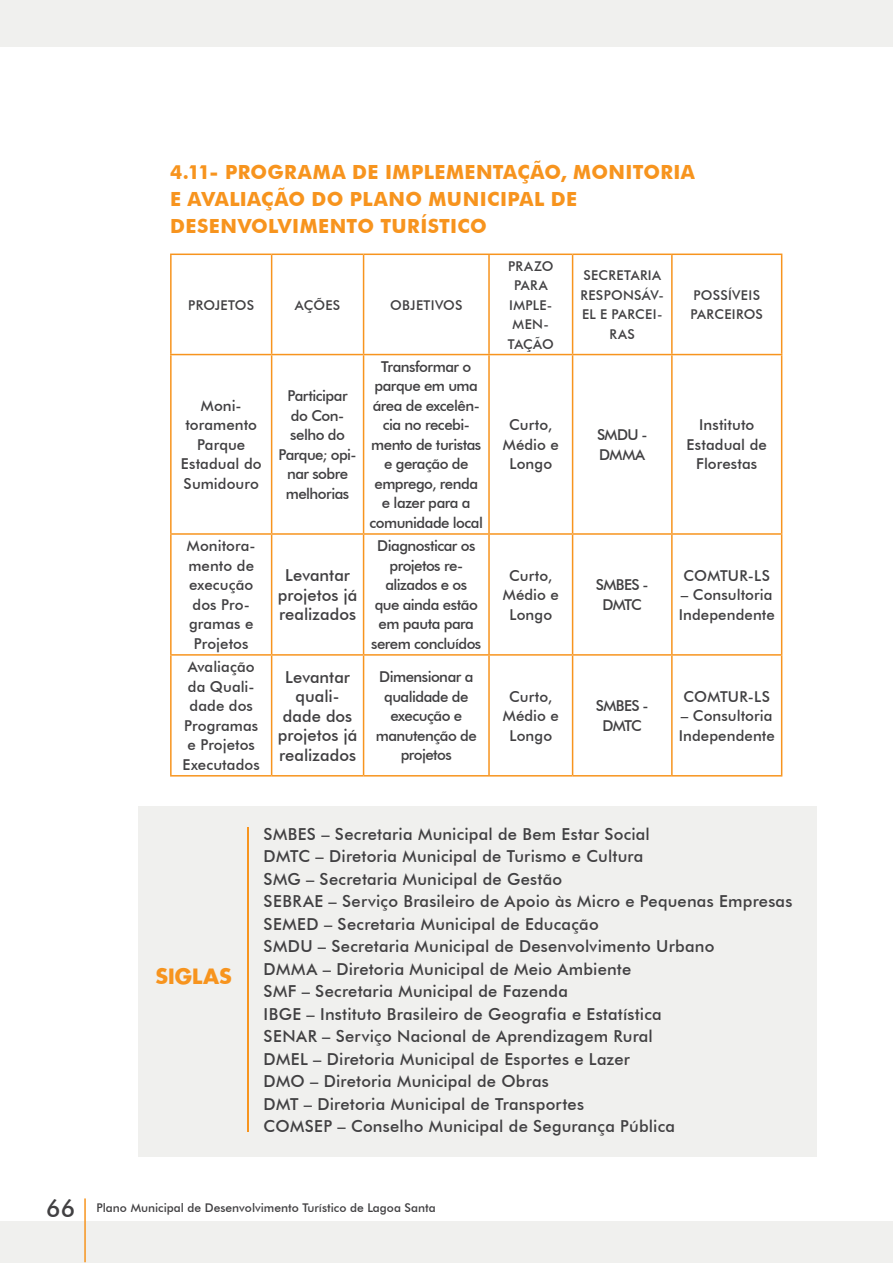
<style>
.page{position:relative;width:893px;height:1263px;background:#fff}
.page>*{position:absolute;margin:0;border:0;box-sizing:border-box;transform-origin:0 0}
.t1{font:700 20.7px "Futura";letter-spacing:.005em;color:#f7941e}
.t2{font:700 19.5px "Futura BT";letter-spacing:.015em;color:#f7941e}
.t3{font:500 16.5px/22.5px "Futura BT";letter-spacing:.01em;color:#414042;text-align:center}
.t4{font:500 15px/19.5px "Futura BT";letter-spacing:-.025em;color:#414042;text-align:center}
.t5{font:500 15px/19.5px "Futura BT";letter-spacing:.005em;color:#414042;text-align:center}
.t6{font:500 15px/19.5px "Futura BT";letter-spacing:-.045em;color:#414042;text-align:center}
.t7{font:500 15px "Futura BT";letter-spacing:.01em;color:#414042}
.t8{font:500 13.5px/19.5px "Futura BT";letter-spacing:.02em;color:#414042;text-align:center}
.t9{font:500 12px "Futura BT";color:#414042}
.s1{font-size:24px}
</style>
<div class="page">
<div style="left:0;top:1221px;width:893px;height:42px;background:#f0f0ee"></div>
<hr style="left:84px;top:1198px;width:2px;height:64px;background:#f7941e">
<div style="left:0;top:0;width:893px;height:47px;background:#f0f0ee"></div>
<div style="left:138px;top:806px;width:678px;height:351px;background:#f0f0ee"></div>
<hr style="left:170px;top:354px;width:102px;height:1px;background:#f7941e">
<hr style="left:272px;top:354px;width:92px;height:1px;background:#f7941e">
<hr style="left:364px;top:354px;width:125px;height:1px;background:#f7941e">
<hr style="left:489px;top:354px;width:84px;height:1px;background:#f7941e">
<hr style="left:573px;top:354px;width:99px;height:1px;background:#f7941e">
<hr style="left:170px;top:533px;width:102px;height:2px;background:#f7941e">
<hr style="left:272px;top:533px;width:92px;height:2px;background:#f7941e">
<hr style="left:364px;top:533px;width:125px;height:2px;background:#f7941e">
<hr style="left:489px;top:533px;width:84px;height:2px;background:#f7941e">
<hr style="left:573px;top:533px;width:99px;height:2px;background:#f7941e">
<hr style="left:170px;top:654px;width:102px;height:2px;background:#f7941e">
<hr style="left:272px;top:654px;width:92px;height:2px;background:#f7941e">
<hr style="left:364px;top:654px;width:125px;height:2px;background:#f7941e">
<hr style="left:489px;top:654px;width:84px;height:2px;background:#f7941e">
<hr style="left:573px;top:654px;width:99px;height:2px;background:#f7941e">
<hr style="left:170px;top:775px;width:102px;height:1px;background:#f7941e">
<hr style="left:272px;top:775px;width:92px;height:1px;background:#f7941e">
<hr style="left:364px;top:775px;width:125px;height:1px;background:#f7941e">
<hr style="left:489px;top:775px;width:84px;height:1px;background:#f7941e">
<hr style="left:573px;top:775px;width:99px;height:1px;background:#f7941e">
<hr style="left:170px;top:254px;width:102px;height:1px;background:#f7941e">
<hr style="left:170px;top:255px;width:2px;height:99px;background:#f7941e">
<hr style="left:272px;top:254px;width:92px;height:1px;background:#f7941e">
<hr style="left:271px;top:255px;width:1px;height:99px;background:#f7941e">
<hr style="left:364px;top:254px;width:125px;height:1px;background:#f7941e">
<hr style="left:363px;top:255px;width:1px;height:99px;background:#f7941e">
<hr style="left:489px;top:254px;width:84px;height:1px;background:#f7941e">
<hr style="left:488px;top:255px;width:2px;height:99px;background:#f7941e">
<hr style="left:573px;top:254px;width:99px;height:1px;background:#f7941e">
<hr style="left:572px;top:255px;width:1px;height:99px;background:#f7941e">
<hr style="left:170px;top:355px;width:2px;height:178px;background:#f7941e">
<hr style="left:271px;top:355px;width:1px;height:178px;background:#f7941e">
<hr style="left:363px;top:355px;width:1px;height:178px;background:#f7941e">
<hr style="left:488px;top:355px;width:2px;height:178px;background:#f7941e">
<hr style="left:572px;top:355px;width:1px;height:178px;background:#f7941e">
<hr style="left:170px;top:535px;width:2px;height:119px;background:#f7941e">
<hr style="left:271px;top:535px;width:1px;height:119px;background:#f7941e">
<hr style="left:363px;top:535px;width:1px;height:119px;background:#f7941e">
<hr style="left:488px;top:535px;width:2px;height:119px;background:#f7941e">
<hr style="left:572px;top:535px;width:1px;height:119px;background:#f7941e">
<hr style="left:170px;top:656px;width:2px;height:119px;background:#f7941e">
<hr style="left:271px;top:656px;width:1px;height:119px;background:#f7941e">
<hr style="left:363px;top:656px;width:1px;height:119px;background:#f7941e">
<hr style="left:488px;top:656px;width:2px;height:119px;background:#f7941e">
<hr style="left:572px;top:656px;width:1px;height:119px;background:#f7941e">
<hr style="left:672px;top:354px;width:110px;height:1px;background:#f7941e">
<hr style="left:672px;top:533px;width:110px;height:2px;background:#f7941e">
<hr style="left:672px;top:654px;width:110px;height:2px;background:#f7941e">
<hr style="left:672px;top:775px;width:110px;height:1px;background:#f7941e">
<hr style="left:672px;top:254px;width:110px;height:1px;background:#f7941e">
<hr style="left:671px;top:255px;width:2px;height:99px;background:#f7941e">
<hr style="left:781px;top:255px;width:1px;height:99px;background:#f7941e">
<hr style="left:671px;top:355px;width:2px;height:178px;background:#f7941e">
<hr style="left:781px;top:355px;width:1px;height:178px;background:#f7941e">
<hr style="left:671px;top:535px;width:2px;height:119px;background:#f7941e">
<hr style="left:781px;top:535px;width:1px;height:119px;background:#f7941e">
<hr style="left:671px;top:656px;width:2px;height:119px;background:#f7941e">
<hr style="left:781px;top:656px;width:1px;height:119px;background:#f7941e">
<hr style="left:247px;top:827px;width:2px;height:304px;background:#f7941e">
<p class="t2" style="left:170px;top:160px;width:84px">4.11- PROGRAMA</p>
<p class="t2" style="left:352px;top:160px;width:56px">DE IMPLEMENTA</p>
<p class="t2" style="left:517px;top:160px;width:88px">ÇÃO, MONITORIA</p>
<p class="t2" style="left:170px;top:187px;width:58px">E AVALIA</p>
<p class="t2" style="left:261px;top:187px;width:117px">ÇÃO DO PLANO</p>
<p class="t2" style="left:429px;top:187px;width:32px">MUNICIPAL</p>
<p class="t2" style="left:551px;top:187px;width:13px">DE</p>
<p class="t2" style="left:170px;top:214px;width:29px">DESEN</p>
<p class="t2" style="left:238px;top:214px;width:69px">VOLVIMENTO</p>
<p class="t2" style="left:381px;top:214px;width:60px">TURÍSTICO</p>
<p class="t8" style="left:188px;top:295px;width:67px">PROJETOS</p>
<p class="t8" style="left:295px;top:295px;width:47px">AÇÕES</p>
<p class="t8" style="left:390px;top:295px;width:74px">OBJETIVOS</p>
<p class="t5" style="left:181px;top:396px;width:82px">Moni&shy;toramento<br>Parque<br>Estadual do<br>Sumidouro</p>
<p class="t4" style="left:278px;top:386px;width:80px">Participar do Con&shy;selho do<br>Parque; opi&shy;nar sobre melhorias</p>
<p class="t5" style="left:187px;top:536px;width:70px">Monitora&shy;mento de execução dos Pro&shy;gramas e<br>Projetos</p>
<p class="t3" style="left:278px;top:565px;width:81px;line-height:19.5px">Levantar projetos já realizados</p>
<p class="t4" style="left:370px;top:357px;width:115px">Transformar o parque em uma área de excelên&shy;cia no recebi&shy;mento de turistas e geração de emprego, renda e lazer para a comunidade local</p>
<p class="t4" style="left:371px;top:536px;width:112px">Diagnosticar os projetos re&shy;alizados e os que ainda estão em pauta para serem concluídos</p>
<p class="t5" style="left:183px;top:657px;width:79px">Avaliação da Quali&shy;dade dos<br>Programas e Projetos<br>Executados</p>
<p class="t3" style="left:278px;top:667px;width:81px;line-height:19.5px">Levantar quali&shy;dade dos projetos já realizados</p>
<p class="t4" style="left:376px;top:667px;width:102px">Dimensionar a qualidade de execução e manutenção de projetos</p>
<p class="t8" style="left:508px;top:256px;width:48px">PRAZO<br>PARA<br>IMPLE-<br>MEN-<br>TAÇÃO</p>
<p class="t8" style="left:581px;top:266px;width:85px">SECRETARIA<br>RESPONSÁV-<br>EL E PARCEI-<br>RAS</p>
<p class="t8" style="left:690px;top:285px;width:74px;text-align:left">POSSÍVEIS<br>PARCEIROS</p>
<p class="t5" style="left:503px;top:415px;width:58px">Curto,<br>Médio e<br>Longo</p>
<p class="t4" style="left:597px;top:425px;width:52px;text-align:left">SMDU -<br>DMMA</p>
<p class="t5" style="left:687px;top:415px;width:82px">Instituto<br>Estadual de<br>Florestas</p>
<p class="t5" style="left:503px;top:565px;width:58px">Curto,<br>Médio e<br>Longo</p>
<p class="t6" style="left:596px;top:575px;width:54px">SMBES -<br>DMTC</p>
<p class="t5" style="left:503px;top:686px;width:58px">Curto,<br>Médio e<br>Longo</p>
<p class="t6" style="left:596px;top:696px;width:54px">SMBES -<br>DMTC</p>
<p class="t7" style="left:683px;top:566px;width:88px">COMTUR-LS</p>
<p class="t5" style="left:679px;top:585px;width:98px;text-align:left">– Consultoria<br>Independente</p>
<p class="t7" style="left:683px;top:687px;width:88px">COMTUR-LS</p>
<p class="t5" style="left:679px;top:706px;width:98px;text-align:left">– Consultoria<br>Independente</p>
<p class="t1" style="left:155px;top:962px;width:78px">SIGLAS</p>
<p class="t3" style="left:264px;top:822px;width:530px;text-align:left">SMBES – Secretaria Municipal de Bem Estar Social<br>DMTC – Diretoria Municipal de Turismo e Cultura<br>SMG – Secretaria Municipal de Gestão<br>SEBRAE – Serviço Brasileiro de Apoio às Micro e Pequenas Empresas SEMED – Secretaria Municipal de Educação<br>SMDU – Secretaria Municipal de Desenvolvimento Urbano<br>DMMA – Diretoria Municipal de Meio Ambiente<br>SMF – Secretaria Municipal de Fazenda<br>IBGE – Instituto Brasileiro de Geografia e Estatística<br>SENAR – Serviço Nacional de Aprendizagem Rural<br>DMEL – Diretoria Municipal de Esportes e Lazer<br>DMO – Diretoria Municipal de Obras<br>DMT – Diretoria Municipal de Transportes<br>COMSEP – Conselho Municipal de Segurança Pública</p>
<p class="t9" style="left:46px;top:1200px;width:391px"><span class="s1">66</span> Plano Municipal de Desenvolvimento Turístico de Lagoa Santa</p>
</div>
